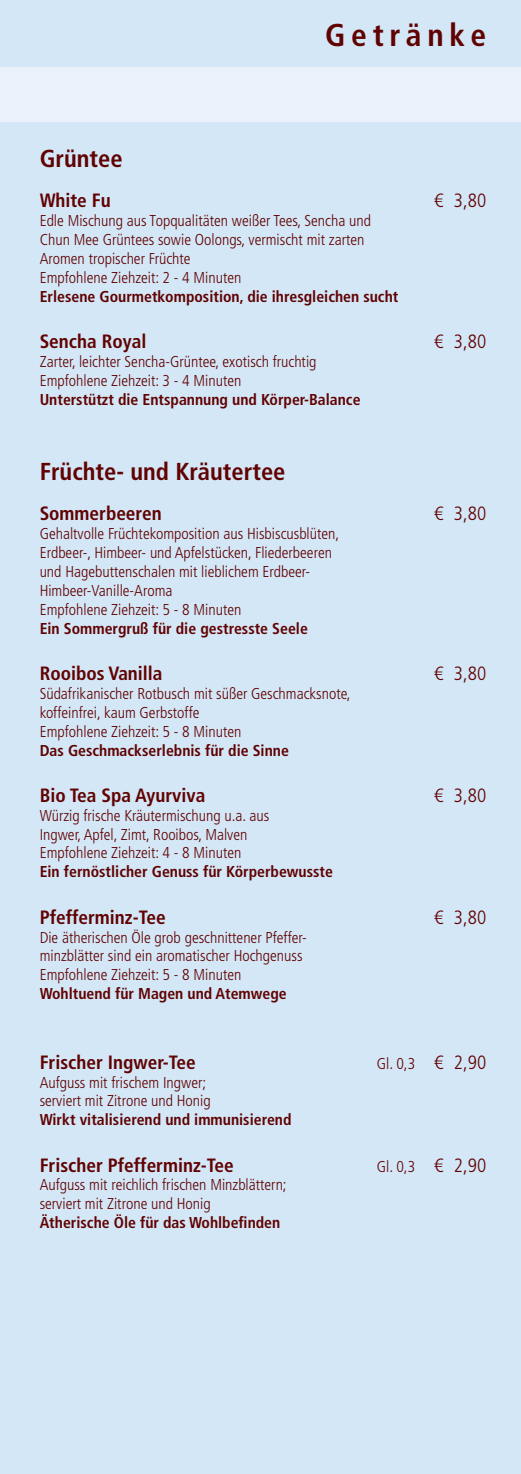
<style>
.page{position:relative;width:521px;height:1474px;background:#fff}
.page>*{position:absolute;margin:0;border:0;box-sizing:border-box;transform-origin:0 0}
.t1{font:700 condensed 31.5px "Frutiger LT Std";letter-spacing:.18em;color:#600202}
.t2{font:700 condensed 24.5px "Frutiger LT Std";color:#600202}
.t3{font:700 condensed 19.25px "Frutiger LT Std";color:#600202}
.t4{font:300 condensed 19.25px "Frutiger LT Std";color:#600202}
.t5{font:300 condensed 15.75px/18.9px "Frutiger LT Std";color:#600202}
.t6{font:700 condensed 15.75px "Frutiger LT Std";color:#600202}
.s1{font-size:19.25px}
</style>
<div class="page">
<div style="left:0;top:0;width:521px;height:1473px;background:#d4e7f6"></div>
<div style="left:0;top:67px;width:521px;height:55px;background:#e9f2fa"></div>
<h1 class="t1" style="left:325px;top:16px;width:162px">Getränke</h1>
<h2 class="t2" style="left:40px;top:144px;width:85px">Grüntee</h2>
<p class="t3" style="left:40px;top:189px;width:72px">White Fu</p>
<p class="t4" style="left:434px;top:190px;width:54px">€ 3,80</p>
<p class="t5" style="left:40px;top:211px;width:333px">Edle Mischung aus Topqualitäten weißer Tees, Sencha und Chun Mee Grüntees sowie Oolongs, vermischt mit zarten Aromen tropischer Früchte<br>Empfohlene Ziehzeit: 2 - 4 Minuten</p>
<p class="t6" style="left:40px;top:287px;width:360px">Erlesene Gourmetkomposition, die ihresgleichen sucht</p>
<p class="t3" style="left:40px;top:330px;width:108px">Sencha Royal</p>
<p class="t4" style="left:434px;top:330px;width:54px">€ 3,80</p>
<p class="t5" style="left:40px;top:352px;width:278px">Zarter, leichter Sencha-Grüntee, exotisch fruchtig<br>Empfohlene Ziehzeit: 3 - 4 Minuten</p>
<p class="t6" style="left:40px;top:390px;width:322px">Unterstützt die Entspannung und Körper-Balance</p>
<h2 class="t2" style="left:40px;top:457px;width:247px">Früchte- und Kräutertee</h2>
<p class="t3" style="left:40px;top:502px;width:124px">Sommerbeeren</p>
<p class="t4" style="left:434px;top:502px;width:54px">€ 3,80</p>
<p class="t5" style="left:40px;top:524px;width:301px">Gehaltvolle Früchtekomposition aus Hisbiscusblüten, Erdbeer-, Himbeer- und Apfelstücken, Fliederbeeren und Hagebuttenschalen mit lieblichem Erdbeer-Himbeer-Vanille-Aroma<br>Empfohlene Ziehzeit: 5 - 8 Minuten</p>
<p class="t6" style="left:40px;top:619px;width:270px">Ein Sommergruß für die gestresste Seele</p>
<p class="t3" style="left:40px;top:662px;width:124px">Rooibos Vanilla</p>
<p class="t4" style="left:434px;top:662px;width:54px">€ 3,80</p>
<p class="t5" style="left:40px;top:684px;width:312px">Südafrikanischer Rotbusch mit süßer Geschmacksnote, koffeinfrei, kaum Gerbstoffe<br>Empfohlene Ziehzeit: 5 - 8 Minuten</p>
<p class="t6" style="left:40px;top:740px;width:251px">Das Geschmackserlebnis für die Sinne</p>
<p class="t3" style="left:40px;top:783px;width:167px">Bio Tea Spa Ayurviva</p>
<p class="t4" style="left:434px;top:784px;width:54px">€ 3,80</p>
<p class="t5" style="left:40px;top:806px;width:231px">Würzig frische Kräutermischung u.a. aus<br>Ingwer, Apfel, Zimt, Rooibos, Malven<br>Empfohlene Ziehzeit: 4 - 8 Minuten</p>
<p class="t6" style="left:40px;top:862px;width:295px">Ein fernöstlicher Genuss für Körperbewusste</p>
<p class="t3" style="left:40px;top:905px;width:127px">Pfefferminz-Tee</p>
<p class="t4" style="left:434px;top:906px;width:54px">€ 3,80</p>
<p class="t5" style="left:40px;top:927px;width:269px">Die ätherischen Öle grob geschnittener Pfeffer&shy;minzblätter sind ein aromatischer Hochgenuss<br>Empfohlene Ziehzeit: 5 - 8 Minuten</p>
<p class="t6" style="left:40px;top:984px;width:249px">Wohltuend für Magen und Atemwege</p>
<p class="t3" style="left:40px;top:1050px;width:157px">Frischer Ingwer-Tee</p>
<p class="t5" style="left:377px;top:1053px;width:111px">Gl. 0,3 <span class="s1">€ 2,90</span></p>
<p class="t5" style="left:40px;top:1072px;width:172px">Aufguss mit frischem Ingwer; serviert mit Zitrone und Honig</p>
<p class="t6" style="left:40px;top:1110px;width:253px">Wirkt vitalisierend und immunisierend</p>
<p class="t3" style="left:40px;top:1153px;width:196px">Frischer Pfefferminz-Tee</p>
<p class="t5" style="left:377px;top:1156px;width:111px">Gl. 0,3 <span class="s1">€ 2,90</span></p>
<p class="t5" style="left:40px;top:1175px;width:249px">Aufguss mit reichlich frischen Minzblättern; serviert mit Zitrone und Honig</p>
<p class="t6" style="left:40px;top:1213px;width:242px">Ätherische Öle für das Wohlbefinden</p>
</div>
